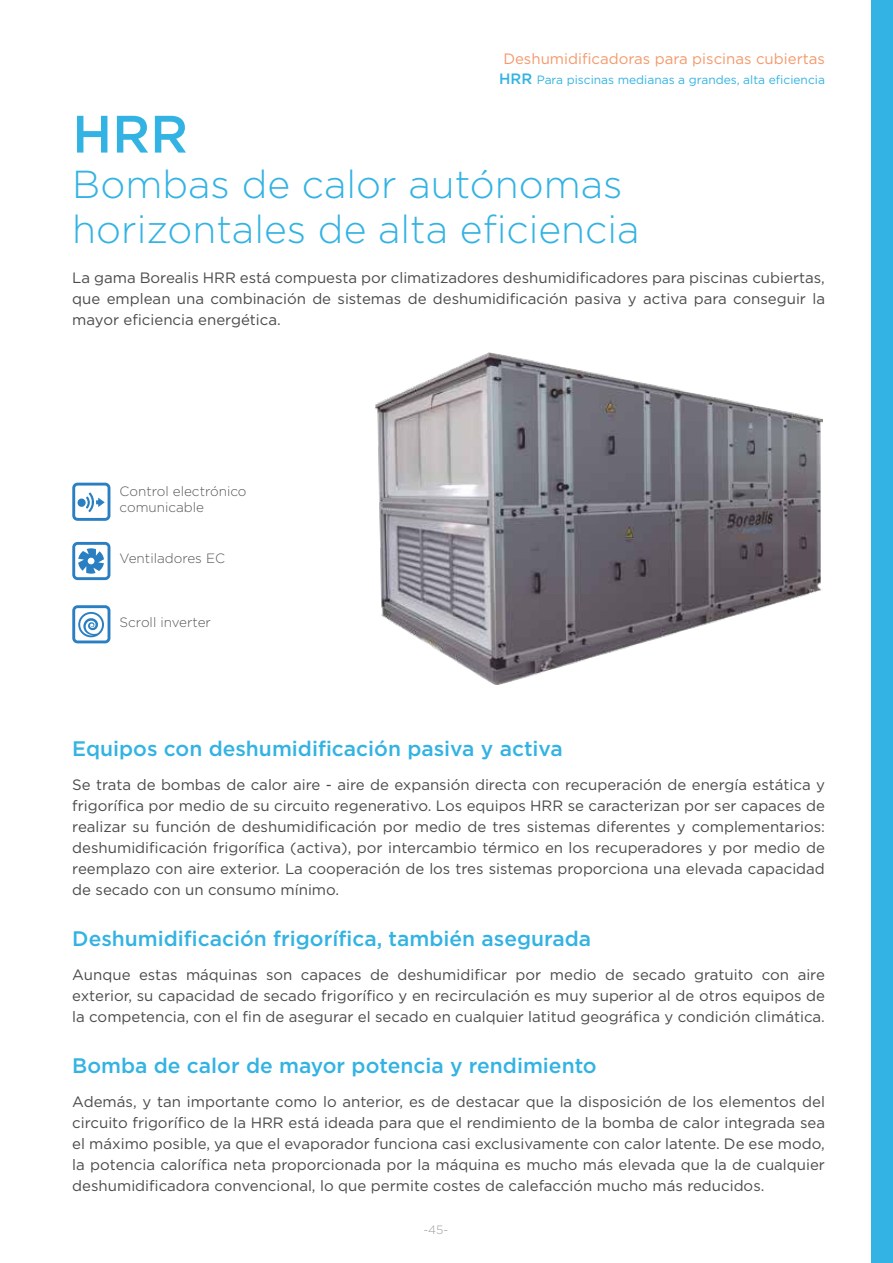
<style>
.page{position:relative;width:893px;height:1263px;background:#fff}
.page>*{position:absolute;margin:0;border:0;box-sizing:border-box;transform-origin:0 0}
.t1{font:500 52.5px "Gotham";color:#33b3e3}
.t2{font:300 39px/45px "Gotham";color:#33b3e3}
.t3{font:500 21px "Gotham";color:#33b3e3}
.t4{font:15px/21px "Gotham";color:#4a4a49;text-align:justify}
.t5{font:15px "Gotham";color:#f4996b}
.t6{font:300 13.5px/16.2px "Gotham";color:#575756}
.t7{font:12px "Gotham";color:#33b3e3}
.t8{font:300 12px "Gotham";color:#9d9d9c}
.s1{font-weight:500;font-size:15px}
</style>
<div class="page">
<div style="left:871px;top:0;width:22px;height:1263px;background:#33b3e3"></div>
<img style="left:375px;top:353px;width:448px;height:331px">
<svg style="left:72px;top:483px;width:38px;height:38px"></svg>
<svg style="left:72px;top:605px;width:38px;height:38px"></svg>
<svg style="left:72px;top:542px;width:38px;height:38px"></svg>
<p class="t5" style="left:503px;top:49px;width:323px">Deshumidificadoras para piscinas cubiertas</p>
<p class="t7" style="left:499px;top:72px;width:327px"><span class="s1">HRR</span> Para piscinas medianas a grandes, alta eficiencia</p>
<h1 class="t1" style="left:72px;top:100px;width:117px">HRR</h1>
<h2 class="t2" style="left:72px;top:160px;width:569px">Bombas de calor autónomas horizontales de alta eficiencia</h2>
<p class="t4" style="left:72px;top:267px;width:754px">La gama Borealis HRR está compuesta por climatizadores deshumidificadores para piscinas cubiertas, que emplean una combinación de sistemas de deshumidificación pasiva y activa para conseguir la mayor eficiencia energética.</p>
<p class="t6" style="left:120px;top:482px;width:128px">Control electrónico comunicable</p>
<p class="t6" style="left:120px;top:550px;width:107px">Ventiladores EC</p>
<p class="t6" style="left:120px;top:613px;width:93px">Scroll inverter</p>
<h3 class="t3" style="left:72px;top:735px;width:492px">Equipos con deshumidificación pasiva y activa</h3>
<p class="t4" style="left:72px;top:774px;width:754px">Se trata de bombas de calor aire - aire de expansión directa con recuperación de energía estática y frigorífica por medio de su circuito regenerativo. Los equipos HRR se caracterizan por ser capaces de realizar su función de deshumidificación por medio de tres sistemas diferentes y complementarios: deshumidificación frigorífica (activa), por intercambio térmico en los recuperadores y por medio de reemplazo con aire exterior. La cooperación de los tres sistemas proporciona una elevada capacidad de secado con un consumo mínimo.</p>
<h3 class="t3" style="left:72px;top:925px;width:520px">Deshumidificación frigorífica, también asegurada</h3>
<p class="t4" style="left:72px;top:964px;width:754px">Aunque estas máquinas son capaces de deshumidificar por medio de secado gratuito con aire exterior, su capacidad de secado frigorífico y en recirculación es muy superior al de otros equipos de la competencia, con el fin de asegurar el secado en cualquier latitud geográfica y condición climática.</p>
<h3 class="t3" style="left:72px;top:1052px;width:526px">Bomba de calor de mayor potencia y rendimiento</h3>
<p class="t4" style="left:72px;top:1090px;width:754px">Además, y tan importante como lo anterior, es de destacar que la disposición de los elementos del circuito frigorífico de la HRR está ideada para que el rendimiento de la bomba de calor integrada sea el máximo posible, ya que el evaporador funciona casi exclusivamente con calor latente. De ese modo, la potencia calorífica neta proporcionada por la máquina es mucho más elevada que la de cualquier deshumidificadora convencional, lo que permite costes de calefacción mucho más reducidos.</p>
<p class="t8" style="left:423px;top:1222px;width:27px">-45-</p>
</div>
